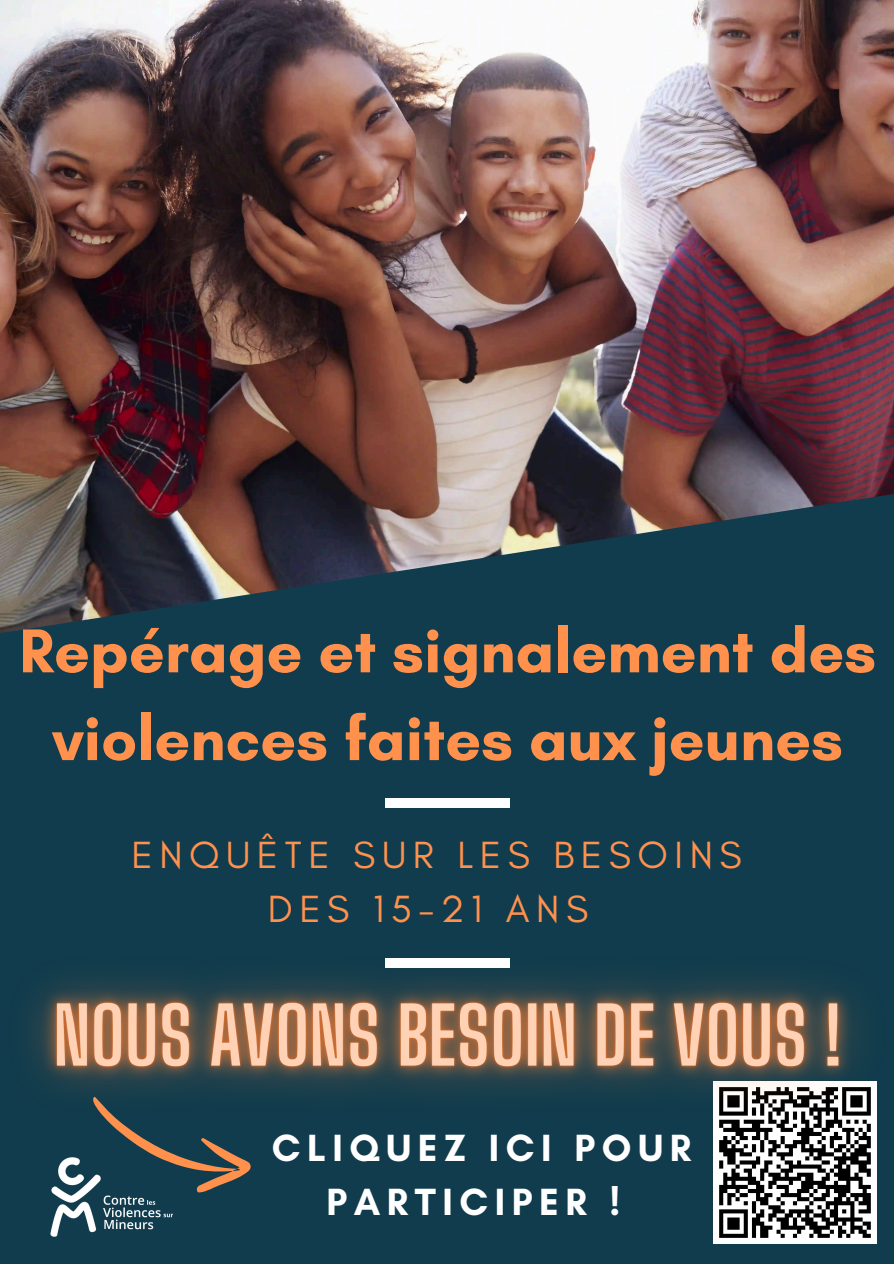
<style>
.page{position:relative;width:894px;height:1264px;background:#fff}
.page>*{position:absolute;margin:0;border:0;box-sizing:border-box;transform-origin:0 0}
.t1{font:700 63px/87.8px "Glacial Indifference";color:#ff914d;text-align:center}
.t2{font:38.55px "Glacial Indifference";letter-spacing:.17em;color:#ff914d}
.t3{font:700 38.55px/54px "Glacial Indifference";letter-spacing:.17em;color:#fff;text-align:center}
</style>
<div class="page">
<div style="left:0;top:0;width:893px;height:1263px;background:#113c4d"></div>
<img style="left:0;top:0;width:893px;height:633px">
<div style="left:385px;top:798px;width:125px;height:9px;background:#fff"></div>
<img style="left:50px;top:1170px;width:123px;height:67px">
<svg style="left:92px;top:1170px;width:158px;height:37px"></svg>
<img style="left:713px;top:1170px;width:162px;height:73px">
<img style="left:32px;top:958px;width:845px;height:212px">
<p class="t1" style="left:19px;top:606px;width:858px">Repérage et signalement des violences faites aux jeunes</p>
<h2 class="t2" style="left:131px;top:831px;width:611px">ENQUÊTE SUR LES BESOINS</h2>
<p class="t2" style="left:268px;top:885px;width:322px">DES 15-21 ANS</p>
<p class="t3" style="left:272px;top:1120px;width:420px">CLIQUEZ ICI POUR<br>PARTICIPER !</p>
</div>
